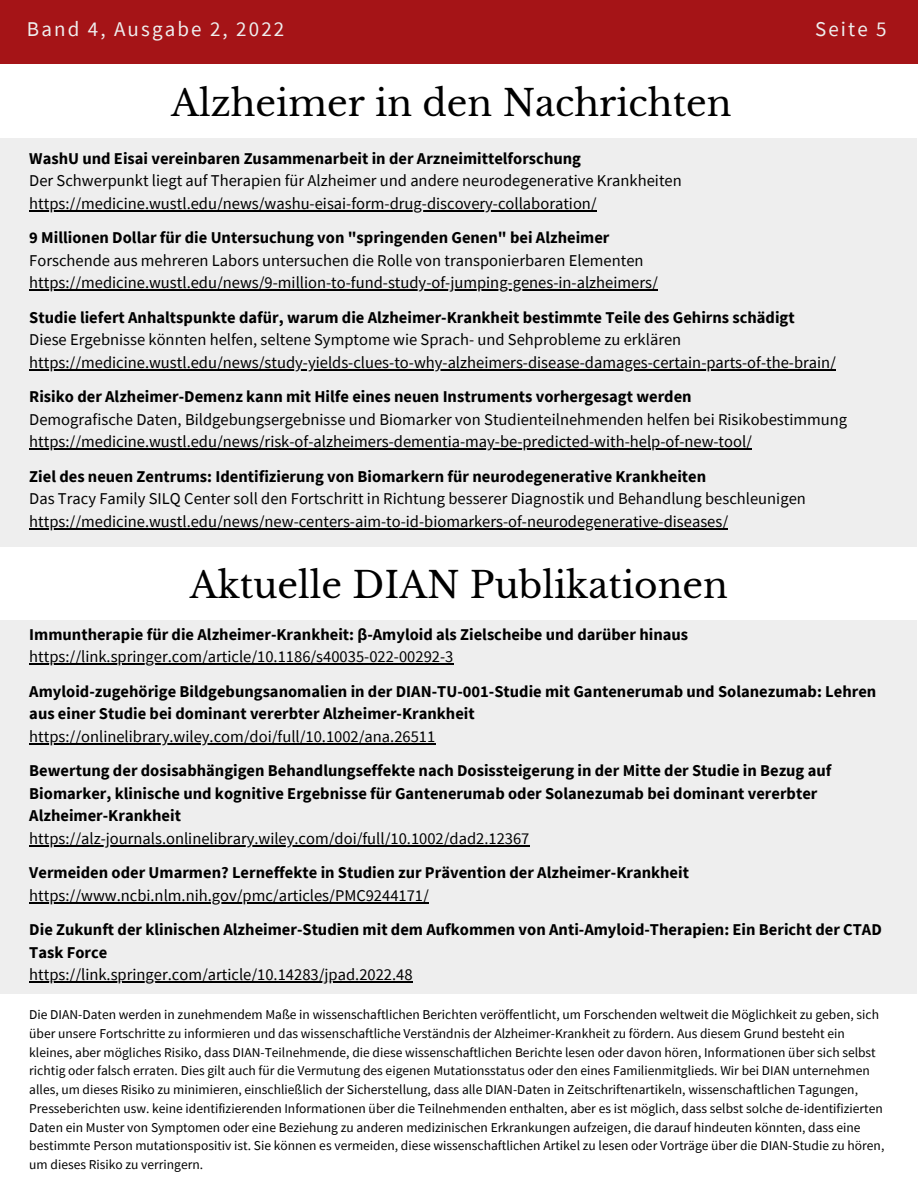
<style>
.page{position:relative;width:918px;height:1188px;background:#fff}
.page>*{position:absolute;margin:0;border:0;box-sizing:border-box;transform-origin:0 0}
.t1{font:36px "Libre Baskerville";color:#000}
.t2{font:21px "Source Sans Pro";letter-spacing:.1em;color:#eee}
.t3{font:16.5px/22.5px "Source Sans Pro";color:#000}
.t4{font:700 16.5px/22.5px "Source Sans Pro";color:#000}
.t5{font:13.5px/18.8px "Source Sans Pro";color:#000}
</style>
<div class="page">
<div style="left:0;top:0;width:918px;height:64px;background:#a51417"></div>
<div style="left:0;top:139px;width:917px;height:407px;background:#eee"></div>
<div style="left:0;top:620px;width:917px;height:373px;background:#eee"></div>
<hr style="left:29px;top:210px;width:568px;height:2px;background:#000">
<hr style="left:29px;top:290px;width:629px;height:1px;background:#000">
<hr style="left:29px;top:369px;width:807px;height:2px;background:#000">
<hr style="left:29px;top:449px;width:723px;height:1px;background:#000">
<hr style="left:29px;top:528px;width:699px;height:2px;background:#000">
<hr style="left:29px;top:664px;width:424px;height:1px;background:#000">
<hr style="left:29px;top:743px;width:406px;height:2px;background:#000">
<hr style="left:29px;top:845px;width:501px;height:2px;background:#000">
<hr style="left:29px;top:902px;width:400px;height:2px;background:#000">
<hr style="left:29px;top:982px;width:384px;height:1px;background:#000">
<p class="t2" style="left:27px;top:15px;width:259px">Band 4, Ausgabe 2, 2022</p>
<p class="t2" style="left:815px;top:15px;width:73px">Seite 5</p>
<h1 class="t1" style="left:171px;top:81px;width:562px">Alzheimer in den Nachrichten</h1>
<p class="t4" style="left:29px;top:146px;width:553px">WashU und Eisai vereinbaren Zusammenarbeit in der Arzneimittelforschung</p>
<p class="t3" style="left:29px;top:169px;width:654px">Der Schwerpunkt liegt auf Therapien für Alzheimer und andere neurodegenerative Krankheiten https://medicine.wustl.edu/news/washu-eisai-form-drug-discovery-collaboration/</p>
<p class="t4" style="left:29px;top:226px;width:582px">9 Millionen Dollar für die Untersuchung von "springenden Genen" bei Alzheimer</p>
<p class="t3" style="left:29px;top:248px;width:630px">Forschende aus mehreren Labors untersuchen die Rolle von transponierbaren Elementen https://medicine.wustl.edu/news/9-million-to-fund-study-of-jumping-genes-in-alzheimers/</p>
<p class="t4" style="left:29px;top:305px;width:767px">Studie liefert Anhaltspunkte dafür, warum die Alzheimer-Krankheit bestimmte Teile des Gehirns schädigt</p>
<p class="t3" style="left:29px;top:328px;width:808px">Diese Ergebnisse könnten helfen, seltene Symptome wie Sprach- und Sehprobleme zu erklären https://medicine.wustl.edu/news/study-yields-clues-to-why-alzheimers-disease-damages-certain-parts-of-the-brain/</p>
<p class="t4" style="left:29px;top:385px;width:664px">Risiko der Alzheimer-Demenz kann mit Hilfe eines neuen Instruments vorhergesagt werden</p>
<p class="t3" style="left:29px;top:407px;width:819px">Demografische Daten, Bildgebungsergebnisse und Biomarker von Studienteilnehmenden helfen bei Risikobestimmung https://medicine.wustl.edu/news/risk-of-alzheimers-dementia-may-be-predicted-with-help-of-new-tool/</p>
<p class="t4" style="left:29px;top:464px;width:678px">Ziel des neuen Zentrums: Identifizierung von Biomarkern für neurodegenerative Krankheiten</p>
<p class="t3" style="left:29px;top:487px;width:778px">Das Tracy Family SILQ Center soll den Fortschritt in Richtung besserer Diagnostik und Behandlung beschleunigen https://medicine.wustl.edu/news/new-centers-aim-to-id-biomarkers-of-neurodegenerative-diseases/</p>
<h1 class="t1" style="left:190px;top:563px;width:540px">Aktuelle DIAN Publikationen</h1>
<p class="t4" style="left:29px;top:622px;width:660px">Immuntherapie für die Alzheimer-Krankheit: β-Amyloid als Zielscheibe und darüber hinaus</p>
<p class="t3" style="left:29px;top:645px;width:426px">https://link.springer.com/article/10.1186/s40035-022-00292-3</p>
<p class="t4" style="left:29px;top:679px;width:849px">Amyloid-zugehörige Bildgebungsanomalien in der DIAN-TU-001-Studie mit Gantenerumab und Solanezumab: Lehren aus einer Studie bei dominant vererbter Alzheimer-Krankheit</p>
<p class="t3" style="left:29px;top:724px;width:408px">https://onlinelibrary.wiley.com/doi/full/10.1002/ana.26511</p>
<p class="t4" style="left:29px;top:759px;width:804px">Bewertung der dosisabhängigen Behandlungseffekte nach Dosissteigerung in der Mitte der Studie in Bezug auf<br>Biomarker, klinische und kognitive Ergebnisse für Gantenerumab oder Solanezumab bei dominant vererbter<br>Alzheimer-Krankheit</p>
<p class="t3" style="left:29px;top:826px;width:502px">https://alz-journals.onlinelibrary.wiley.com/doi/full/10.1002/dad2.12367</p>
<p class="t4" style="left:29px;top:861px;width:661px">Vermeiden oder Umarmen? Lerneffekte in Studien zur Prävention der Alzheimer-Krankheit</p>
<p class="t3" style="left:29px;top:883px;width:401px">https://www.ncbi.nlm.nih.gov/pmc/articles/PMC9244171/</p>
<p class="t4" style="left:29px;top:918px;width:854px">Die Zukunft der klinischen Alzheimer-Studien mit dem Aufkommen von Anti-Amyloid-Therapien: Ein Bericht der CTAD<br>Task Force</p>
<p class="t3" style="left:29px;top:963px;width:385px">https://link.springer.com/article/10.14283/jpad.2022.48</p>
<p class="t5" style="left:29px;top:1005px;width:857px">Die DIAN-Daten werden in zunehmendem Maße in wissenschaftlichen Berichten veröffentlicht, um Forschenden weltweit die Möglichkeit zu geben, sich über unsere Fortschritte zu informieren und das wissenschaftliche Verständnis der Alzheimer-Krankheit zu fördern. Aus diesem Grund besteht ein kleines, aber mögliches Risiko, dass DIAN-Teilnehmende, die diese wissenschaftlichen Berichte lesen oder davon hören, Informationen über sich selbst richtig oder falsch erraten. Dies gilt auch für die Vermutung des eigenen Mutationsstatus oder den eines Familienmitglieds. Wir bei DIAN unternehmen alles, um dieses Risiko zu minimieren, einschließlich der Sicherstellung, dass alle DIAN-Daten in Zeitschriftenartikeln, wissenschaftlichen Tagungen, Presseberichten usw. keine identifizierenden Informationen über die Teilnehmenden enthalten, aber es ist möglich, dass selbst solche de-identifizierten Daten ein Muster von Symptomen oder eine Beziehung zu anderen medizinischen Erkrankungen aufzeigen, die darauf hindeuten könnten, dass eine bestimmte Person mutationspositiv ist. Sie können es vermeiden, diese wissenschaftlichen Artikel zu lesen oder Vorträge über die DIAN-Studie zu hören, um dieses Risiko zu verringern.</p>
</div>
